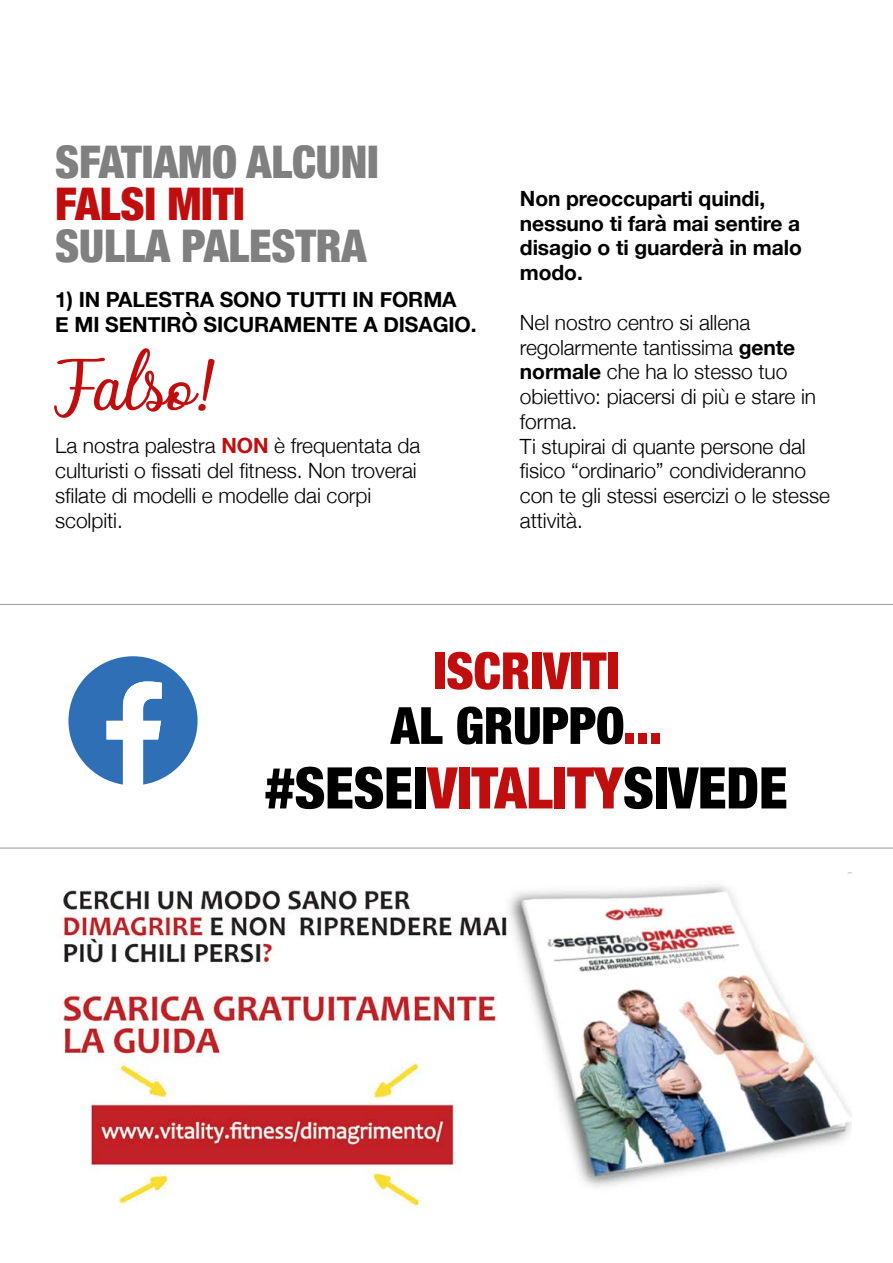
<style>
.page{position:relative;width:893px;height:1263px;background:#fff}
.page>*{position:absolute;margin:0;border:0;box-sizing:border-box;transform-origin:0 0}
.t1{font:60px "Charline";letter-spacing:-.01em;color:#c00d0e}
.t2{font:900 condensed 57.45px "Helvetica Neue";letter-spacing:-.005em;color:#000}
.t3{font:900 condensed 51.3px/54.8px "Helvetica Neue";letter-spacing:-.005em;color:#c00d0e;text-align:center}
.t4{font:900 condensed 45px "Helvetica Neue";letter-spacing:-.005em;color:#808080}
.t5{font:900 condensed 45px "Helvetica Neue";letter-spacing:-.005em;color:#c00d0e}
.t6{font:300 21px/24.8px "Helvetica Neue";letter-spacing:-.005em;color:#000}
.t7{font:700 21px/24.8px "Helvetica Neue";letter-spacing:-.005em;color:#000}
.s1{font-weight:700;color:#c00d0e}
.s2{font-weight:700}
.s3{color:#000}
.s4{color:#c00d0e}
</style>
<div class="page">
<img style="left:59px;top:872px;width:792px;height:336px">
<hr style="left:0;top:848px;width:893px;height:1px;background:#999">
<hr style="left:0;top:604px;width:893px;height:1px;background:#999">
<svg style="left:68px;top:656px;width:130px;height:129px"></svg>
<h3 class="t4" style="left:55px;top:125px;width:325px">SFATIAMO ALCUNI</h3>
<h3 class="t5" style="left:55px;top:167px;width:191px">FALSI MITI</h3>
<h3 class="t4" style="left:55px;top:209px;width:313px">SULLA PALESTRA</h3>
<p class="t7" style="left:55px;top:288px;width:423px">1) IN PALESTRA SONO TUTTI IN FORMA<br>E MI SENTIRÒ SICURAMENTE A DISAGIO.</p>
<h1 class="t1" style="left:55px;top:355px;width:163px">Falso!</h1>
<p class="t6" style="left:55px;top:432px;width:367px">La nostra palestra <span class="s1">NON</span> è frequentata da culturisti o fissati del fitness. Non troverai sfilate di modelli e modelle dai corpi scolpiti.</p>
<p class="t7" style="left:520px;top:187px;width:283px">Non preoccuparti quindi, nessuno ti farà mai sentire a disagio o ti guarderà in malo modo.</p>
<p class="t6" style="left:520px;top:308px;width:312px">Nel nostro centro si allena regolarmente tantissima <span class="s2">gente normale</span> che ha lo stesso tuo obiettivo: piacersi di più e stare in forma.<br>Ti stupirai di quante persone dal fisico “ordinario” condivideranno con te gli stessi esercizi o le stesse attività.</p>
<h3 class="t3" style="left:391px;top:641px;width:273px">ISCRIVITI<br><span class="s3">AL GRUPPO</span>...</h3>
<h2 class="t2" style="left:265px;top:741px;width:524px">#SESEI<span class="s4">VITALITY</span>SIVEDE</h2>
</div>
